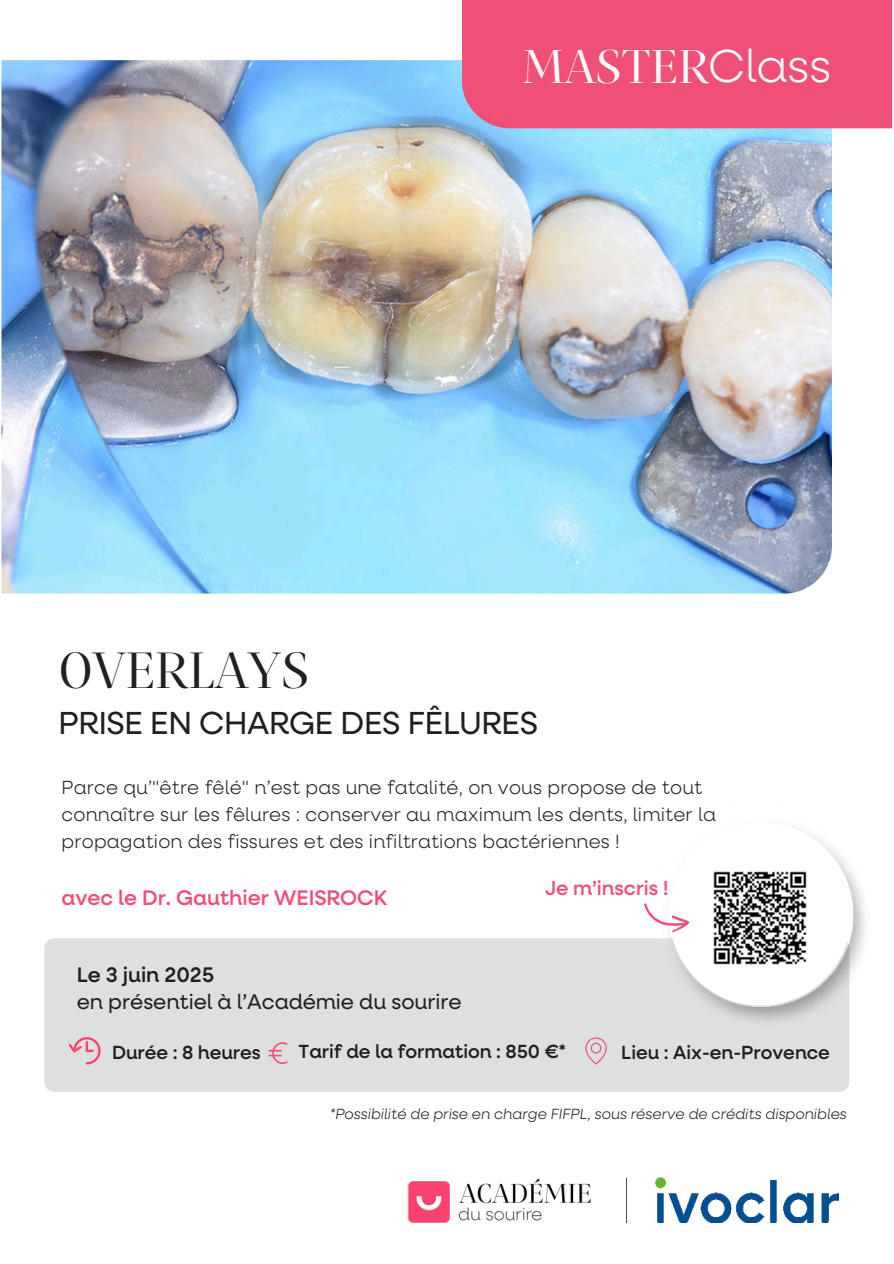
<style>
.page{position:relative;width:894px;height:1264px;background:#fff}
.page>*{position:absolute;margin:0;border:0;box-sizing:border-box;transform-origin:0 0}
.t1{font:49.95px "Mastro Display";color:#231f20}
.t2{font:46.5px "Mastro Display";color:#fff}
.t3{font:31.95px "Neulis Neue";letter-spacing:-.01em;color:#231f20}
.t4{font:21.15px "Neulis Neue";color:#231f20}
.t5{font:500 21.15px "Neulis Neue";color:#f05078}
.t6{font:500 21.15px "Neulis Neue";color:#231f20}
.t7{font:500 20.25px "Neulis Neue";color:#f05078}
.t8{font:300 19.05px/27px "Neulis Neue";letter-spacing:.01em;color:#231f20}
.t9{font:500 19.05px "Neulis Neue";color:#231f20}
.t10{font:italic 300 14.85px "Neulis Neue";color:#231f20}
.s1{font-family:"Neulis Neue";font-weight:300}
</style>
<div class="page">
<img style="left:1px;top:60px;width:830px;height:533px">
<img style="left:407px;top:1178px;width:184px;height:45px">
<div style="left:44px;top:938px;width:805px;height:153px;background:#dee0e0;border-radius:10px"></div>
<hr style="left:625px;top:1177px;width:1px;height:45px;background:#505252">
<div style="left:461px;top:0;width:430px;height:128px;background:#f05078"></div>
<svg style="left:268px;top:1042px;width:19px;height:22px"></svg>
<svg style="left:585px;top:1037px;width:21px;height:27px"></svg>
<svg style="left:69px;top:1037px;width:32px;height:27px"></svg>
<img style="left:713px;top:872px;width:153px;height:155px">
<svg style="left:643px;top:828px;width:208px;height:177px"></svg>
<img style="left:706px;top:862px;width:108px;height:111px">
<img style="left:655px;top:1177px;width:183px;height:45px">
<h2 class="t2" style="left:522px;top:33px;width:310px">MASTER<span class="s1">Class</span></h2>
<h1 class="t1" style="left:59px;top:634px;width:252px">OVERLAYS</h1>
<h3 class="t3" style="left:59px;top:700px;width:481px">PRISE EN CHARGE DES FÊLURES</h3>
<p class="t8" style="left:62px;top:772px;width:655px">Parce qu’"être fêlé" n’est pas une fatalité, on vous propose de tout connaître sur les fêlures : conserver au maximum les dents, limiter la propagation des fissures et des infiltrations bactériennes !</p>
<p class="t5" style="left:62px;top:882px;width:327px">avec le Dr. Gauthier WEISROCK</p>
<p class="t6" style="left:77px;top:959px;width:139px">Le 3 juin 2025</p>
<p class="t4" style="left:77px;top:986px;width:386px">en présentiel à l’Académie du sourire</p>
<p class="t7" style="left:545px;top:873px;width:125px">Je m’inscris !</p>
<p class="t9" style="left:112px;top:1039px;width:150px">Durée : 8 heures</p>
<p class="t9" style="left:298px;top:1038px;width:269px">Tarif de la formation : 850 €*</p>
<p class="t9" style="left:621px;top:1038px;width:210px">Lieu : Aix-en-Provence</p>
<p class="t10" style="left:330px;top:1103px;width:518px">*Possibilité de prise en charge FIFPL, sous réserve de crédits disponibles</p>
</div>
